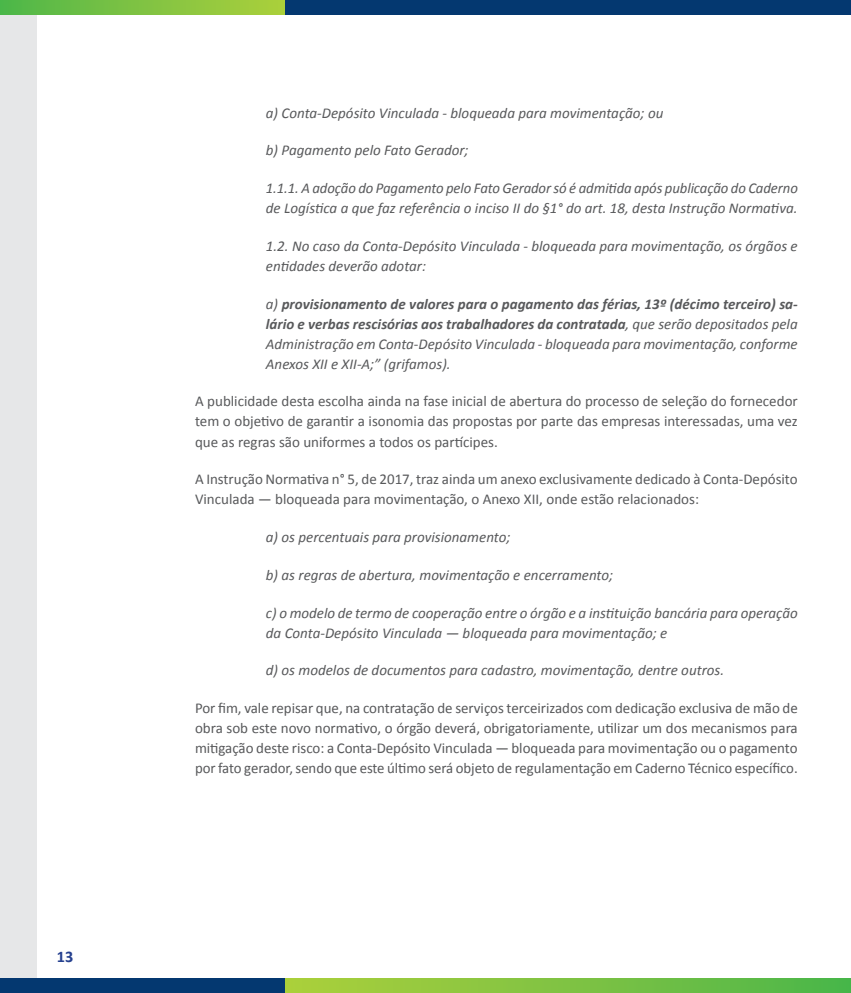
<style>
.page{position:relative;width:851px;height:993px;background:#fff}
.page>*{position:absolute;margin:0;border:0;box-sizing:border-box;transform-origin:0 0}
.t1{font:700 16.25px "Calibri";color:#25408f}
.t2{font:italic 15px/20px "Calibri";color:#58595b}
.t3{font:15px/20px "Calibri";color:#58595b;text-align:justify}
.s1{font-weight:700}
</style>
<div class="page">
<div style="left:0;top:0;width:37px;height:992px;background:#e6e7e8"></div>
<svg style="left:0;top:0;width:285px;height:14px;background:#7ec242"></svg>
<div style="left:0;top:978px;width:285px;height:14px;background:#043870"></div>
<div style="left:285px;top:0;width:565px;height:14px;background:#043870"></div>
<svg style="left:285px;top:978px;width:565px;height:14px;background:#7cc242"></svg>
<p class="t1" style="left:57px;top:946px;width:18px">13</p>
<p class="t2" style="left:266px;top:102px;width:399px">a) Conta-Depósito Vinculada - bloqueada para movimentação; ou</p>
<p class="t2" style="left:266px;top:140px;width:204px">b) Pagamento pelo Fato Gerador;</p>
<p class="t2" style="left:266px;top:177px;width:533px">1.1.1. A adoção do Pagamento pelo Fato Gerador só é admitida após publicação do Caderno de Logística a que faz referência o inciso II do §1° do art. 18, desta Instrução Normativa.</p>
<p class="t2" style="left:266px;top:235px;width:533px">1.2. No caso da Conta-Depósito Vinculada - bloqueada para movimentação, os órgãos e entidades deverão adotar:</p>
<p class="t2" style="left:266px;top:293px;width:533px;text-align:justify">a) <span class="s1">provisionamento de valores para o pagamento das férias, 13º (décimo terceiro) sa&shy;lário e verbas rescisórias aos trabalhadores da contratada</span>, que serão depositados pela Administração em Conta-Depósito Vinculada - bloqueada para movimentação, conforme Anexos XII e XII-A;” (grifamos).</p>
<p class="t3" style="left:195px;top:391px;width:604px">A publicidade desta escolha ainda na fase inicial de abertura do processo de seleção do fornecedor tem o objetivo de garantir a isonomia das propostas por parte das empresas interessadas, uma vez que as regras são uniformes a todos os partícipes.</p>
<p class="t3" style="left:195px;top:469px;width:604px">A Instrução Normativa n° 5, de 2017, traz ainda um anexo exclusivamente dedicado à Conta-Depósito<br>Vinculada ― bloqueada para movimentação, o Anexo XII, onde estão relacionados:</p>
<p class="t2" style="left:266px;top:526px;width:246px">a) os percentuais para provisionamento;</p>
<p class="t2" style="left:266px;top:564px;width:348px">b) as regras de abertura, movimentação e encerramento;</p>
<p class="t2" style="left:266px;top:601px;width:533px">c) o modelo de termo de cooperação entre o órgão e a instituição bancária para operação da Conta-Depósito Vinculada ― bloqueada para movimentação; e</p>
<p class="t2" style="left:266px;top:659px;width:459px">d) os modelos de documentos para cadastro, movimentação, dentre outros.</p>
<p class="t3" style="left:195px;top:698px;width:604px">Por fim, vale repisar que, na contratação de serviços terceirizados com dedicação exclusiva de mão de obra sob este novo normativo, o órgão deverá, obrigatoriamente, utilizar um dos mecanismos para mitigação deste risco: a Conta-Depósito Vinculada ― bloqueada para movimentação ou o pagamento por fato gerador, sendo que este último será objeto de regulamentação em Caderno Técnico específico.</p>
</div>
